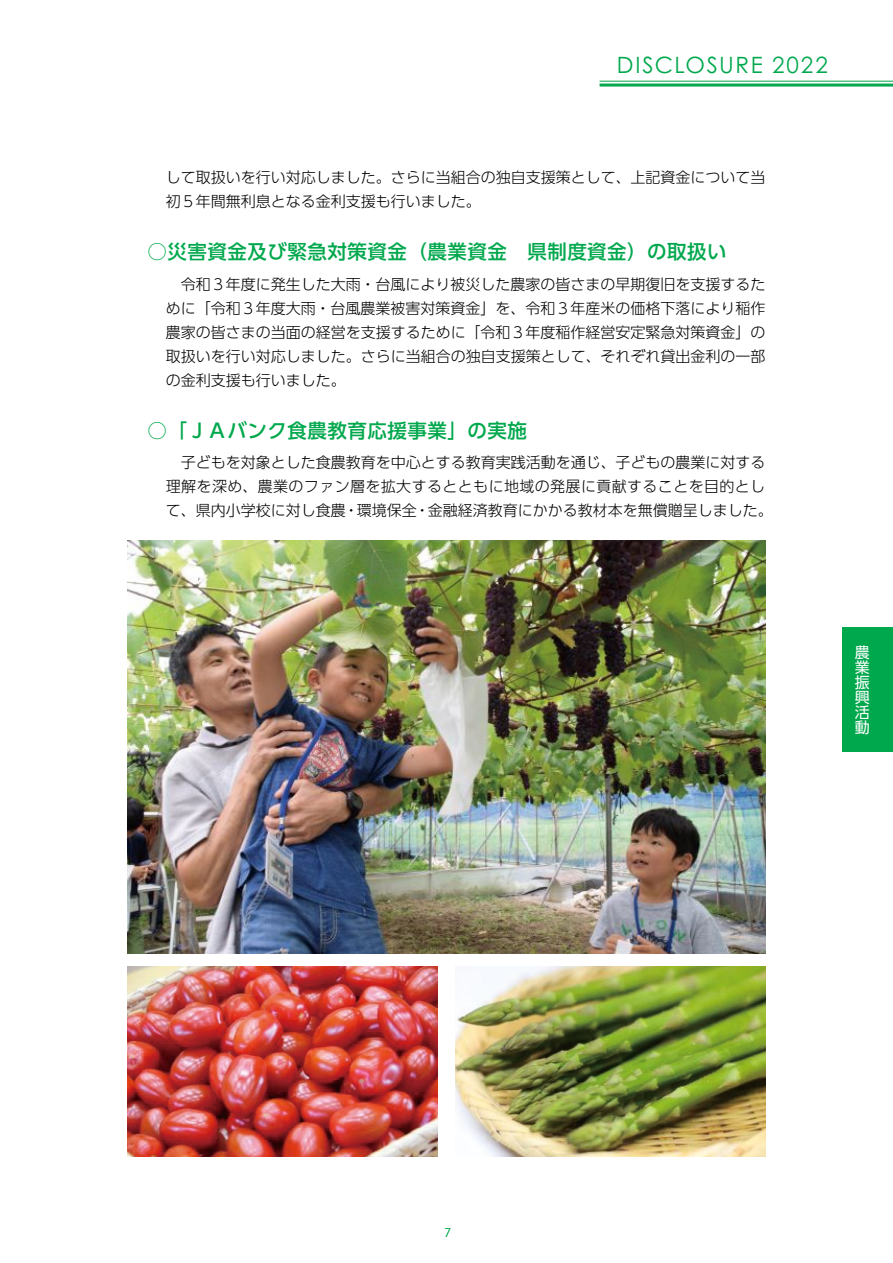
<style>
.page{position:relative;width:893px;height:1263px;background:#fff}
.page>*{position:absolute;margin:0;border:0;box-sizing:border-box;transform-origin:0 0}
.t1{font:22.5px "Century Gothic Pro";letter-spacing:.07em;color:#00a84d}
.t2{font:500 19.5px "UD Shin Go Pro";letter-spacing:.025em;color:#00a84d}
.t3{font:300 15px/24px "UD Shin Go Pro";color:#000}
.t4{font:15px/15px "UD Shin Go Pro";color:#fff;text-align:justify}
.t5{font:300 12px "Koz Go Pr 6 N";color:#00a84d}
</style>
<div class="page">
<hr style="left:600px;top:84px;width:293px;height:3px;background:#00a84d">
<hr style="left:600px;top:81px;width:293px;height:1px;background:#00a84d">
<div style="left:842px;top:627px;width:51px;height:125px;background:#00a84d"></div>
<img style="left:128px;top:541px;width:637px;height:412px">
<img style="left:128px;top:966px;width:310px;height:191px">
<img style="left:455px;top:966px;width:310px;height:191px">
<h1 class="t1" style="left:617px;top:52px;width:212px">DISCLOSURE 2022</h1>
<p class="t3" style="left:166px;top:165px;width:601px">して取扱いを行い対応しました。さらに当組合の独自支援策として、上記資金について当初５年間無利息となる金利支援も行いました。</p>
<h2 class="t2" style="left:128px;top:236px;width:601px">　○災害資金及び緊急対策資金（農業資金　県制度資金）の取扱い</h2>
<p class="t3" style="left:166px;top:272px;width:601px;text-align:justify">　令和３年度に発生した大雨・台風により被災した農家の皆さまの早期復旧を支援するために「令和３年度大雨・台風農業被害対策資金」を、令和３年産米の価格下落により稲作農家の皆さまの当面の経営を支援するために「令和３年度稲作経営安定緊急対策資金」の取扱いを行い対応しました。さらに当組合の独自支援策として、それぞれ貸出金利の一部の金利支援も行いました。</p>
<h2 class="t2" style="left:128px;top:415px;width:401px">　○「ＪＡバンク食農教育応援事業」の実施</h2>
<p class="t3" style="left:166px;top:450px;width:609px">　子どもを対象とした食農教育を中心とする教育実践活動を通じ、子どもの農業に対する理解を深め、農業のファン層を拡大するとともに地域の発展に貢献することを目的として、県内小学校に対し食農・環境保全・金融経済教育にかかる教材本を無償贈呈しました。</p>
<p class="t4" style="left:855px;top:644px;width:16px">農業振興活動</p>
<p class="t5" style="left:445px;top:1225px;width:8px">7</p>
</div>
